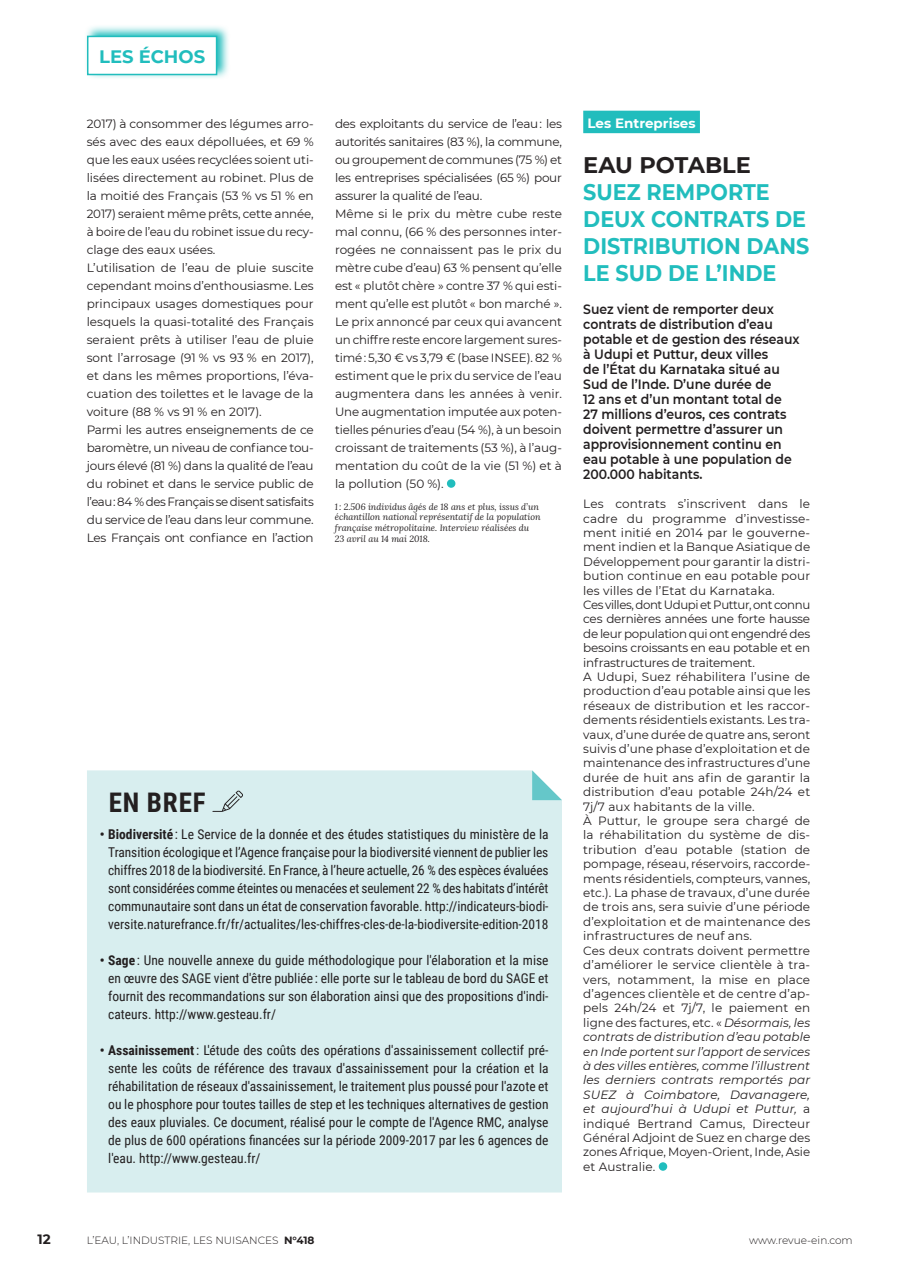
<style>
.page{position:relative;width:900px;height:1271px;background:#fff}
.page>*{position:absolute;margin:0;border:0;box-sizing:border-box;transform-origin:0 0}
.t1{font:700 27px "Roboto Condensed";letter-spacing:.035em;color:#231f20}
.t2{font:700 22.5px/27px "Montserrat";color:#21bdbd;scale:.92 1}
.t3{font:700 22.5px "Montserrat";color:#231f20}
.t4{font:700 18px "Montserrat";color:#21bdbd}
.t5{font:13.5px/18px "Roboto Condensed";color:#231f20;text-align:justify}
.t6{font:600 13.5px/15px "Montserrat";color:#231f20;scale:.92 1}
.t7{font:700 13.5px "Montserrat";color:#fff}
.t8{font:700 13.5px "Montserrat";color:#231f20}
.t9{font:12px/14.4px "Montserrat";color:#231f20}
.t10{font:300 10.5px "Montserrat";color:#231f20}
.t11{font:italic 9px/10.8px "Lora";color:#231f20}
.s1{font-weight:700}
.s2{font-style:italic}
</style>
<div class="page">
<svg style="left:86px;top:26px;width:143px;height:52px;background:#b2e7e7"></svg>
<div style="left:88px;top:36px;width:128px;height:38px;background:#fff"></div>
<div style="left:87px;top:36px;width:130px;height:39px;border:2px solid #21bdbd"></div>
<div style="left:447px;top:479px;width:8px;height:9px;background:#21bdbd;border-radius:50%"></div>
<div style="left:87px;top:770px;width:474px;height:422px;background:#d8eeef"></div>
<svg style="left:212px;top:790px;width:31px;height:22px"></svg>
<svg style="left:532px;top:770px;width:29px;height:30px"></svg>
<div style="left:583px;top:111px;width:116px;height:22px;background:#21bdbd"></div>
<div style="left:658px;top:1162px;width:9px;height:8px;background:#21bdbd;border-radius:50%"></div>
<h3 class="t4" style="left:99px;top:44px;width:107px">LES ÉCHOS</h3>
<p class="t9" style="left:87px;top:114px;width:228px;line-height:18px">2017) à consommer des légumes arro&shy;sés avec des eaux dépolluées, et 69 % que les eaux usées recyclées soient uti&shy;lisées directement au robinet. Plus de la moitié des Français (53 % vs 51 % en 2017) seraient même prêts, cette année, à boire de l’eau du robinet issue du recy&shy;clage des eaux usées.<br>L’utilisation de l’eau de pluie suscite cependant moins d’enthousiasme. Les principaux usages domestiques pour lesquels la quasi-totalité des Français seraient prêts à utiliser l’eau de pluie sont l’arrosage (91 % vs 93 % en 2017), et dans les mêmes proportions, l’éva&shy;cuation des toilettes et le lavage de la voiture (88 % vs 91 % en 2017).<br>Parmi les autres enseignements de ce baromètre, un niveau de confiance tou&shy;jours élevé (81 %) dans la qualité de l’eau du robinet et dans le service public de l’eau : 84 % des Français se disent satisfaits du service de l’eau dans leur commune.<br>Les Français ont confiance en l’action</p>
<p class="t9" style="left:335px;top:114px;width:228px;line-height:18px">des exploitants du service de l’eau : les autorités sanitaires (83 %), la commune, ou groupement de communes (75 %) et les entreprises spécialisées (65 %) pour assurer la qualité de l’eau.<br>Même si le prix du mètre cube reste mal connu, (66 % des personnes inter&shy;rogées ne connaissent pas le prix du mètre cube d’eau) 63 % pensent qu’elle est « plutôt chère » contre 37 % qui esti&shy;ment qu’elle est plutôt « bon marché ».<br>Le prix annoncé par ceux qui avancent un chiffre reste encore largement sures&shy;timé : 5,30 € vs 3,79 € (base INSEE). 82 % estiment que le prix du service de l’eau augmentera dans les années à venir.<br>Une augmentation imputée aux poten&shy;tielles pénuries d’eau (54 %), à un besoin croissant de traitements (53 %), à l’aug&shy;mentation du coût de la vie (51 %) et à la pollution (50 %).</p>
<p class="t11" style="left:335px;top:501px;width:207px">1: 2.506 individus âgés de 18 ans et plus, issus d’un échantillon national représentatif de la population française métropolitaine. Interview réalisées du 23 avril au 14 mai 2018.</p>
<h1 class="t1" style="left:109px;top:783px;width:98px">EN BREF</h1>
<p class="t5" style="left:108px;top:824px;width:441px;text-indent:-9px"><span class="s1">• Biodiversité</span> : Le Service de la donnée et des études statistiques du ministère de la Transition écologique et l’Agence française pour la biodiversité viennent de publier les chiffres 2018 de la biodiversité. En France, à l’heure actuelle, 26 % des espèces évaluées sont considérées comme éteintes ou menacées et seulement 22 % des habitats d’intérêt communautaire sont dans un état de conservation favorable. http://indicateurs-biodi&shy;versite.naturefrance.fr/fr/actualites/les-chiffres-cles-de-la-biodiversite-edition-2018</p>
<p class="t5" style="left:108px;top:950px;width:441px;text-indent:-9px"><span class="s1">• Sage</span> : Une nouvelle annexe du guide méthodologique pour l'élaboration et la mise en œuvre des SAGE vient d'être publiée : elle porte sur le tableau de bord du SAGE et fournit des recommandations sur son élaboration ainsi que des propositions d'indi&shy;cateurs. http://www.gesteau.fr/</p>
<p class="t5" style="left:108px;top:1040px;width:442px;text-indent:-9px"><span class="s1">• Assainissement</span> : L'étude des coûts des opérations d'assainissement collectif pré&shy;sente les coûts de référence des travaux d'assainissement pour la création et la réhabilitation de réseaux d'assainissement, le traitement plus poussé pour l'azote et ou le phosphore pour toutes tailles de step et les techniques alternatives de gestion des eaux pluviales. Ce document, réalisé pour le compte de l'Agence RMC, analyse de plus de 600 opérations financées sur la période 2009-2017 par les 6 agences de l'eau. http://www.gesteau.fr/</p>
<p class="t7" style="left:587px;top:113px;width:110px">Les Entreprises</p>
<h2 class="t3" style="left:583px;top:148px;width:169px">EAU POTABLE</h2>
<h2 class="t2" style="left:583px;top:177px;width:247px">SUEZ REMPORTE<br>DEUX CONTRATS DE<br>DISTRIBUTION DANS<br>LE SUD DE L’INDE</h2>
<p class="t6" style="left:583px;top:301px;width:236px">Suez vient de remporter deux contrats de distribution d’eau potable et de gestion des réseaux à Udupi et Puttur, deux villes<br>de l’État du Karnataka situé au<br>Sud de l’Inde. D’une durée de<br>12 ans et d’un montant total de<br>27 millions d’euros, ces contrats doivent permettre d’assurer un approvisionnement continu en eau potable à une population de<br>200.000 habitants.</p>
<p class="t9" style="left:583px;top:496px;width:228px">Les contrats s’inscrivent dans le cadre du programme d’investisse&shy;ment initié en 2014 par le gouverne&shy;ment indien et la Banque Asiatique de Développement pour garantir la distri&shy;bution continue en eau potable pour les villes de l’Etat du Karnataka.<br>Ces villes, dont Udupi et Puttur, ont connu ces dernières années une forte hausse de leur population qui ont engendré des besoins croissants en eau potable et en infrastructures de traitement.<br>A Udupi, Suez réhabilitera l’usine de production d’eau potable ainsi que les réseaux de distribution et les raccor&shy;dements résidentiels existants. Les tra&shy;vaux, d’une durée de quatre ans, seront suivis d’une phase d’exploitation et de maintenance des infrastructures d’une durée de huit ans afin de garantir la distribution d’eau potable 24h/24 et 7j/7 aux habitants de la ville.<br>À Puttur, le groupe sera chargé de la réhabilitation du système de dis&shy;tribution d’eau potable (station de pompage, réseau, réservoirs, raccorde&shy;ments résidentiels, compteurs, vannes, etc.). La phase de travaux, d’une durée de trois ans, sera suivie d’une période d’exploitation et de maintenance des infrastructures de neuf ans.<br>Ces deux contrats doivent permettre d’améliorer le service clientèle à tra&shy;vers, notamment, la mise en place d’agences clientèle et de centre d’ap&shy;pels 24h/24 et 7j/7, le paiement en ligne des factures, etc. « <span class="s2">Désormais, les contrats de distribution d’eau potable en Inde portent sur l’apport de services à des villes entières, comme l’illustrent les derniers contrats remportés par SUEZ à Coimbatore, Davanagere, et aujourd’hui à Udupi et Puttur,</span> a indiqué Bertrand Camus, Directeur Général Adjoint de Suez en charge des zones Afrique, Moyen-Orient, Inde, Asie et Australie.</p>
<p class="t8" style="left:38px;top:1229px;width:15px">12</p>
<p class="t10" style="left:87px;top:1232px;width:229px">L’EAU, L’INDUSTRIE, LES NUISANCES <span class="s1">N°418</span></p>
<p class="t10" style="left:749px;top:1232px;width:105px">www.revue-ein.com</p>
</div>
